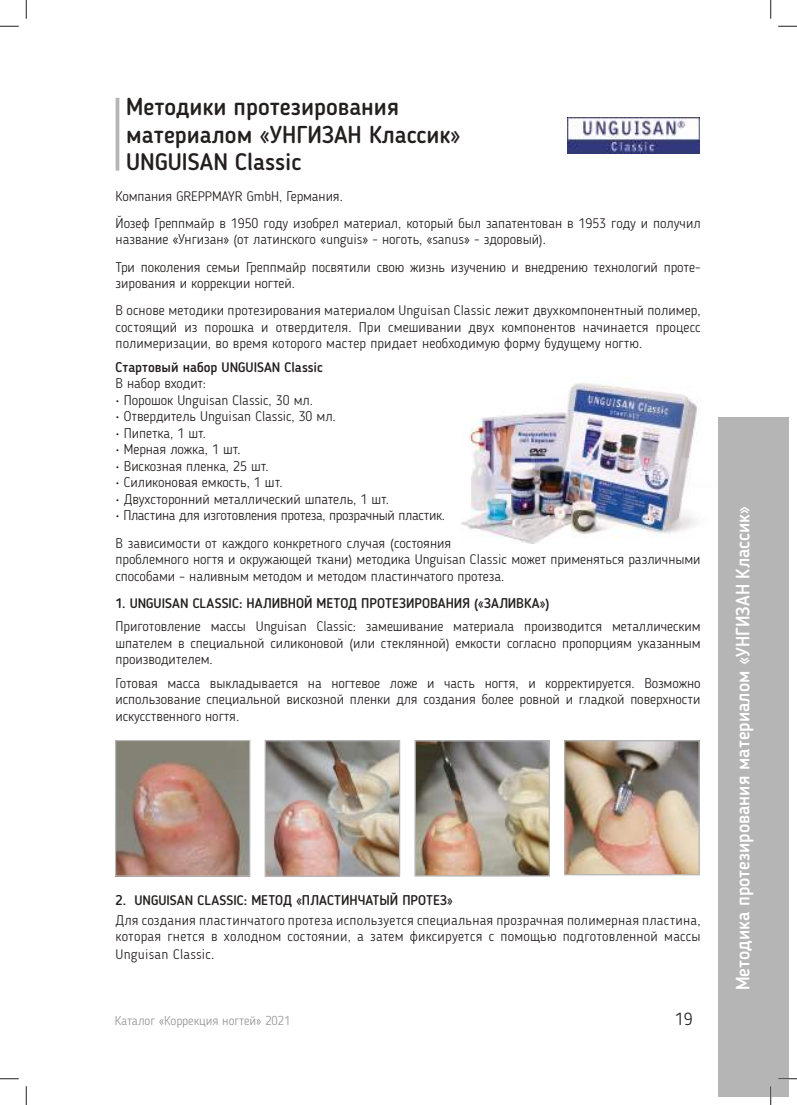
<style>
.page{position:relative;width:797px;height:1105px;background:#fff}
.page>*{position:absolute;margin:0;border:0;box-sizing:border-box;transform-origin:0 0}
.t1{font:500 23.75px/27.5px "Blogger Sans";color:#241f1f}
.t2{font:500 18.75px "Blogger Sans";color:#fff}
.t3{font:300 17.5px "Blogger Sans";color:#241f1f}
.t4{font:300 13.75px/16.5px "Blogger Sans";color:#241f1f}
.t5{font:300 13.75px/16.5px "Blogger Sans";letter-spacing:.02em;color:#241f1f}
.t6{font:500 13.75px "Blogger Sans";color:#241f1f}
.t7{font:300 12.5px "Blogger Sans";color:#969698}
</style>
<div class="page">
<div style="left:717px;top:417px;width:71px;height:679px;background:#b5b5b6"></div>
<img style="left:461px;top:377px;width:236px;height:167px">
<img style="left:567px;top:118px;width:133px;height:35px">
<hr style="left:116px;top:98px;width:3px;height:73px;background:#b5b5b6">
<img style="left:117px;top:742px;width:131px;height:133px">
<div style="left:115px;top:740px;width:135px;height:137px;border:1px solid #b5b5b6"></div>
<img style="left:266px;top:742px;width:132px;height:133px">
<div style="left:264px;top:740px;width:136px;height:137px;border:1px solid #b5b5b6"></div>
<img style="left:416px;top:742px;width:132px;height:132px">
<div style="left:414px;top:740px;width:136px;height:136px;border:1px solid #b5b5b6"></div>
<img style="left:566px;top:742px;width:131px;height:131px">
<div style="left:564px;top:740px;width:135px;height:135px;border:1px solid #b5b5b6"></div>
<svg style="left:0;top:25px;width:19px;height:2px"></svg>
<svg style="left:778px;top:25px;width:19px;height:2px"></svg>
<svg style="left:0;top:1078px;width:19px;height:1px"></svg>
<svg style="left:778px;top:1078px;width:19px;height:1px"></svg>
<svg style="left:25px;top:0;width:2px;height:19px"></svg>
<svg style="left:25px;top:1086px;width:2px;height:19px"></svg>
<svg style="left:770px;top:0;width:1px;height:19px"></svg>
<svg style="left:770px;top:1086px;width:1px;height:19px"></svg>
<h1 class="t1" style="left:126px;top:93px;width:336px">Методики протезирования материалом «УНГИЗАН Классик»<br>UNGUISAN Classic</h1>
<p class="t4" style="left:116px;top:182px;width:586px;line-height:27.1px">Компания GREPPMAYR GmbH, Германия.<br>Йозеф Греппмайр в 1950 году изобрел материал, который был запатентован в 1953 году и получил</p>
<p class="t4" style="left:116px;top:226px;width:586px;line-height:27.1px">название «Унгизан» (от латинского «unguis» - ноготь, «sanus» - здоровый).<br>Три поколения семьи Греппмайр посвятили свою жизнь изучению и внедрению технологий проте-</p>
<p class="t4" style="left:116px;top:270px;width:586px;line-height:27.1px">зирования и коррекции ногтей.<br>В основе методики протезирования материалом Unguisan Classic лежит двухкомпонентный полимер,</p>
<p class="t4" style="left:116px;top:319px;width:586px">состоящий из порошка и отвердителя. При смешивании двух компонентов начинается процесс полимеризации, во время которого мастер придает необходимую форму будущему ногтю.</p>
<p class="t6" style="left:116px;top:359px;width:209px">Стартовый набор UNGUISAN Classic</p>
<p class="t4" style="left:116px;top:375px;width:92px">В набор входит:</p>
<p class="t4" style="left:116px;top:392px;width:199px">• Порошок Unguisan Classic, 30 мл.</p>
<p class="t4" style="left:116px;top:408px;width:222px">• Отвердитель Unguisan Classic, 30 мл.</p>
<p class="t4" style="left:116px;top:425px;width:92px">• Пипетка, 1 шт.</p>
<p class="t4" style="left:116px;top:441px;width:127px">• Мерная ложка, 1 шт.</p>
<p class="t4" style="left:116px;top:458px;width:155px">• Вискозная пленка, 25 шт.</p>
<p class="t4" style="left:116px;top:474px;width:168px">• Силиконовая емкость, 1 шт.</p>
<p class="t4" style="left:116px;top:491px;width:275px">• Двухсторонний металлический шпатель, 1 шт.</p>
<p class="t4" style="left:116px;top:502px;width:337px;line-height:27.1px">• Пластина для изготовления протеза, прозрачный пластик.<br>В зависимости от каждого конкретного случая (состояния</p>
<p class="t4" style="left:116px;top:551px;width:586px">проблемного ногтя и окружающей ткани) методика Unguisan Classic может применяться различными способами – наливным методом и методом пластинчатого протеза.</p>
<p class="t6" style="left:116px;top:595px;width:435px">1. UNGUISAN CLASSIC: НАЛИВНОЙ МЕТОД ПРОТЕЗИРОВАНИЯ («ЗАЛИВКА»)</p>
<p class="t4" style="left:116px;top:618px;width:586px;text-align:justify">Приготовление массы Unguisan Classic: замешивание материала производится металлическим шпателем в специальной силиконовой (или стеклянной) емкости согласно пропорциям указанным производителем.</p>
<p class="t4" style="left:116px;top:675px;width:586px;text-align:justify">Готовая масса выкладывается на ногтевое ложе и часть ногтя, и корректируется. Возможно использование специальной вискозной пленки для создания более ровной и гладкой поверхности искусственного ногтя.</p>
<p class="t6" style="left:116px;top:892px;width:339px">2. UNGUISAN CLASSIC: МЕТОД «ПЛАСТИНЧАТЫЙ ПРОТЕЗ»</p>
<p class="t5" style="left:116px;top:912px;width:586px">Для создания пластинчатого протеза используется специальная прозрачная полимерная пластина, которая гнется в холодном состоянии, а затем фиксируется с помощью подготовленной массы</p>
<p class="t5" style="left:116px;top:946px;width:100px">Unguisan Classic.</p>
<p class="t7" style="left:115px;top:1013px;width:177px">Каталог «Коррекция ногтей» 2021</p>
<p class="t3" style="left:675px;top:1009px;width:19px">19</p>
<h2 class="t2" style="left:731px;top:990px;width:485px;rotate:-90deg">Методика протезирования материалом «УНГИЗАН Классик»</h2>
</div>
